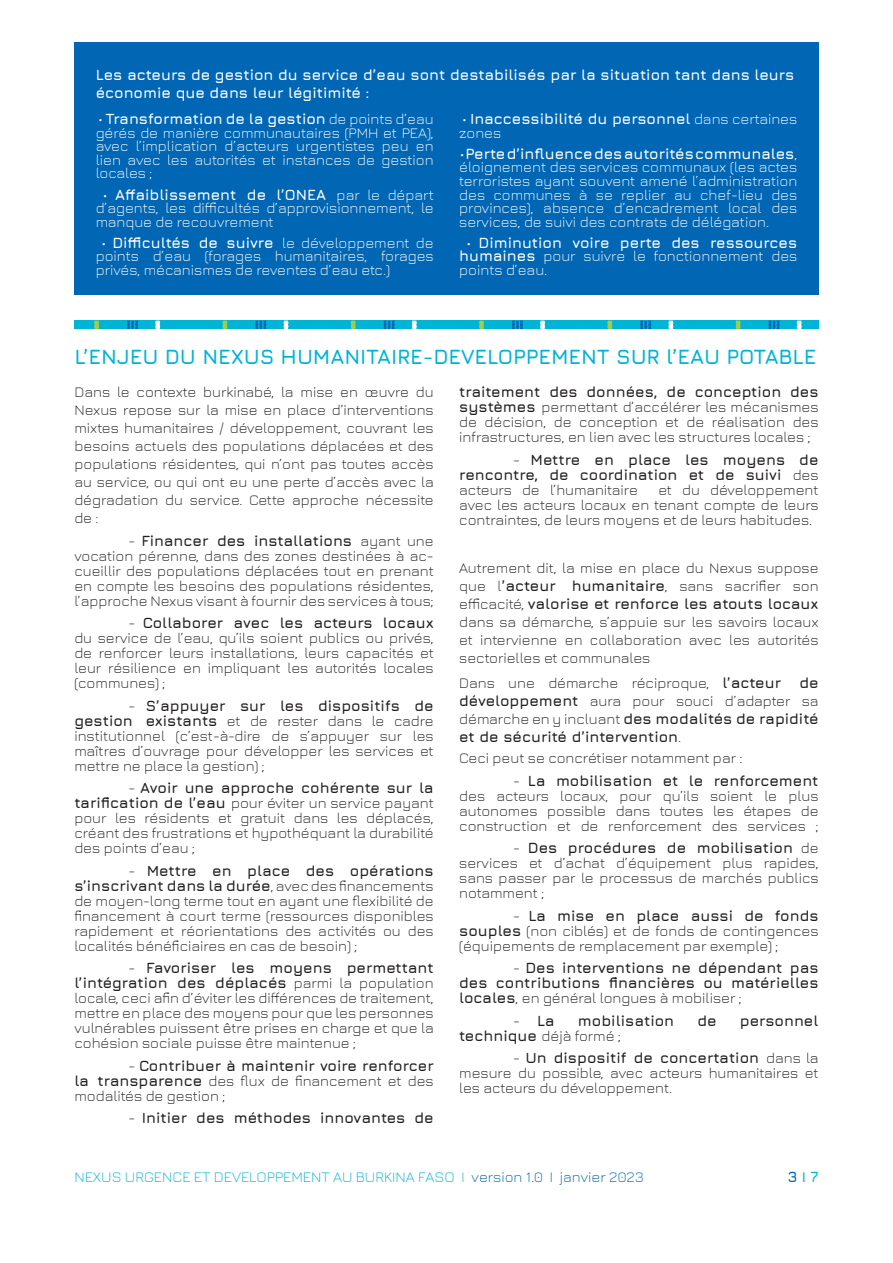
<style>
.page{position:relative;width:893px;height:1263px;background:#fff}
.page>*{position:absolute;margin:0;border:0;box-sizing:border-box;transform-origin:0 0}
.t1{font:700 21px "Jura";letter-spacing:-.005em;color:#00b4d6}
.Texte{font:300 15px/15px "Jura";color:#231f20;text-align:justify}
.Texte-2{font:300 15px/13.5px "Jura";color:#fff;text-align:justify}
.Texte-3{font:700 15px/15px "Jura";color:#231f20;text-align:justify}
.Texte-4{font:700 15px/13.5px "Jura";color:#fff}
.t2{font:300 15px "Jura";color:#00b4d6}
.t3{font:700 15px "Jura";color:#00b4d6}
.s1{font-weight:700}
.s2{font-weight:300}
.s3{color:#0167b4}
</style>
<div class="page">
<div style="left:74px;top:321px;width:745px;height:8px;background:#00b4d6"></div>
<svg style="left:94px;top:321px;width:708px;height:8px"></svg>
<div style="left:74px;top:43px;width:745px;height:252px;background:#0167b4"></div>
<p class="Texte-4" style="left:96px;top:65px;width:700px;line-height:18px">Les acteurs de gestion du service d’eau sont destabilisés par la situation tant dans leurs économie que dans leur légitimité :</p>
<p class="Texte-2" style="left:96px;top:111px;width:340px">• <span class="s1">Transformation de la gestion</span> de points d’eau gérés de manière communautaires (PMH et PEA), avec l’implication d’acteurs urgentistes peu en lien avec les autorités et instances de gestion locales ;</p>
<p class="Texte-2" style="left:96px;top:186px;width:340px;text-indent:8px">• <span class="s1">Affaiblissement de l’ONEA</span> par le départ d’agents, les difficultés d’approvisionnement, le manque de recouvrement</p>
<p class="Texte-2" style="left:96px;top:234px;width:340px;text-indent:6px">• <span class="s1">Difficultés de suivre</span> le développement de points d’eau (forages humanitaires, forages privés, mécanismes de reventes d’eau etc.)</p>
<p class="Texte-4" style="left:459px;top:111px;width:340px"><span class="s2">•</span> Inaccessibilité du personnel <span class="s2">dans certaines zones</span></p>
<p class="Texte-2" style="left:459px;top:146px;width:340px">• <span class="s1">Perte d’influence des autorités communales</span>, éloignement des services communaux (les actes terroristes ayant souvent amené l’administration des communes à se replier au chef-lieu des provinces), absence d’encadrement local des services, de suivi des contrats de délégation.</p>
<p class="Texte-2" style="left:459px;top:234px;width:340px;text-indent:8px">• <span class="s1">Diminution voire perte des ressources humaines</span> pour suivre le fonctionnement des points d’eau.</p>
<p class="t1" style="left:74px;top:342px;width:744px">L’ENJEU DU NEXUS HUMANITAIRE-DEVELOPPEMENT SUR l’EAU POTABLE</p>
<p class="Texte" style="left:74px;top:382px;width:361px;line-height:18px">Dans le contexte burkinabé, la mise en œuvre du Nexus repose sur la mise en place d’interventions mixtes humanitaires / développement, couvrant les besoins actuels des populations déplacées et des populations résidentes, qui n’ont pas toutes accès au service, ou qui ont eu une perte d’accès avec la dégradation du service. Cette approche nécessite de :</p>
<p class="Texte" style="left:74px;top:532px;width:361px;text-indent:54px">- <span class="s1">Financer des installations</span> ayant une vocation pérenne, dans des zones destinées à ac&shy;cueillir des populations déplacées tout en prenant en compte les besoins des populations résidentes, l’approche Nexus visant à fournir des services à tous;</p>
<p class="Texte" style="left:74px;top:614px;width:361px;text-indent:54px">- <span class="s1">Collaborer avec les acteurs locaux </span>du service de l’eau, qu’ils soient publics ou privés, de renforcer leurs installations, leurs capacités et leur résilience en impliquant les autorités locales (communes) ;</p>
<p class="Texte" style="left:74px;top:697px;width:361px;text-indent:54px">- <span class="s1">S’appuyer sur les dispositifs de gestion existants</span> et de rester dans le cadre institutionnel (c’est-à-dire de s’appuyer sur les maîtres d’ouvrage pour développer les services et mettre ne place la gestion) ;</p>
<p class="Texte" style="left:74px;top:779px;width:361px;text-indent:54px">- <span class="s1">Avoir une approche cohérente sur la tarification de l’eau</span> pour éviter un service payant pour les résidents et gratuit dans les déplacés, créant des frustrations et hypothéquant la durabilité des points d’eau ;</p>
<p class="Texte" style="left:74px;top:862px;width:361px;text-indent:54px">- <span class="s1">Mettre en place des opérations s’inscrivant dans la durée</span>, avec des financements de moyen-long terme tout en ayant une flexibilité de financement à court terme (ressources disponibles rapidement et réorientations des activités ou des localités bénéficiaires en cas de besoin) ;</p>
<p class="Texte" style="left:74px;top:959px;width:361px;text-indent:54px">- <span class="s1">Favoriser les moyens permettant l’intégration des déplacés</span> parmi la population locale, ceci afin d’éviter les différences de traitement, mettre en place des moyens pour que les personnes vulnérables puissent être prises en charge et que la cohésion sociale puisse être maintenue ;</p>
<p class="Texte-3" style="left:74px;top:1057px;width:361px;text-indent:54px"><span class="s2">-</span> Contribuer à maintenir voire renforcer la transparence <span class="s2">des flux de financement et des modalités de gestion ;</span></p>
<p class="Texte-3" style="left:128px;top:1109px;width:307px"><span class="s2">-</span> Initier des méthodes innovantes de</p>
<p class="Texte" style="left:459px;top:383px;width:361px"><span class="s1">traitement des données, de conception des systèmes</span> permettant d’accélérer les mécanismes de décision, de conception et de réalisation des infrastructures, en lien avec les structures locales ;</p>
<p class="Texte-3" style="left:459px;top:451px;width:361px;text-indent:54px"><span class="s2">-</span> Mettre en place les moyens de rencontre, de coordination et de suivi <span class="s2">des acteurs de l’humanitaire</span></p>
<p class="Texte" style="left:459px;top:481px;width:361px;text-indent:199px">et du développement avec les acteurs locaux en tenant compte de leurs contraintes, de leurs moyens et de leurs habitudes.</p>
<p class="Texte" style="left:459px;top:557px;width:361px;line-height:18px">Autrement dit, la mise en place du Nexus suppose que l<span class="s1">’acteur humanitaire</span>, sans sacrifier son efficacité, <span class="s1">valorise et renforce les atouts locaux </span>dans sa démarche, s’appuie sur les savoirs locaux et intervienne en collaboration avec les autorités sectorielles et communales</p>
<p class="Texte-3" style="left:459px;top:673px;width:361px;line-height:18px"><span class="s2">Dans une démarche réciproque,</span> l’acteur de développement <span class="s2">aura pour souci d’adapter sa démarche en y incluant</span> des modalités de rapidité et de sécurité d’intervention<span class="s2">.</span></p>
<p class="Texte" style="left:459px;top:749px;width:285px">Ceci peut se concrétiser notamment par :</p>
<p class="Texte" style="left:459px;top:772px;width:361px;text-indent:54px">- <span class="s1">La mobilisation et le renforcement </span>des acteurs locaux, pour qu’ils soient le plus autonomes possible dans toutes les étapes de construction et de renforcement des services ;</p>
<p class="Texte" style="left:459px;top:839px;width:361px;text-indent:54px">- <span class="s1">Des procédures de mobilisation</span> de services et d’achat d’équipement plus rapides, sans passer par le processus de marchés publics notamment ;</p>
<p class="Texte" style="left:459px;top:907px;width:361px;text-indent:54px">- <span class="s1">La mise en place aussi de fonds souples</span> (non ciblés) et de fonds de contingences (équipements de remplacement par exemple) ;</p>
<p class="Texte-3" style="left:459px;top:959px;width:361px;text-indent:54px"><span class="s2">-</span> Des interventions ne dépendant pas des contributions financières ou matérielles locales<span class="s2">, en général longues à mobiliser ;</span></p>
<p class="Texte-3" style="left:513px;top:1012px;width:43px"><span class="s2">-</span> La</p>
<p class="Texte-3" style="left:578px;top:1012px;width:98px">mobilisation</p>
<p class="Texte-3" style="left:697px;top:1012px;width:21px">de</p>
<p class="Texte-3" style="left:740px;top:1012px;width:80px">personnel</p>
<p class="Texte" style="left:459px;top:1027px;width:163px"><span class="s1">technique</span> déjà formé ;</p>
<p class="Texte" style="left:459px;top:1049px;width:361px;text-indent:54px">- <span class="s1">Un dispositif de concertation</span> dans la mesure du possible, avec acteurs humanitaires et les acteurs du développement.</p>
<p class="t2" style="left:74px;top:1166px;width:571px">NEXUS URGENCE ET DEVELOPPEMENT AU BURKINA FASO І <span class="s3">version 1.0 І janvier 2023</span></p>
<p class="t3" style="left:788px;top:1166px;width:32px"><span class="s3">3</span> І 7</p>
</div>
